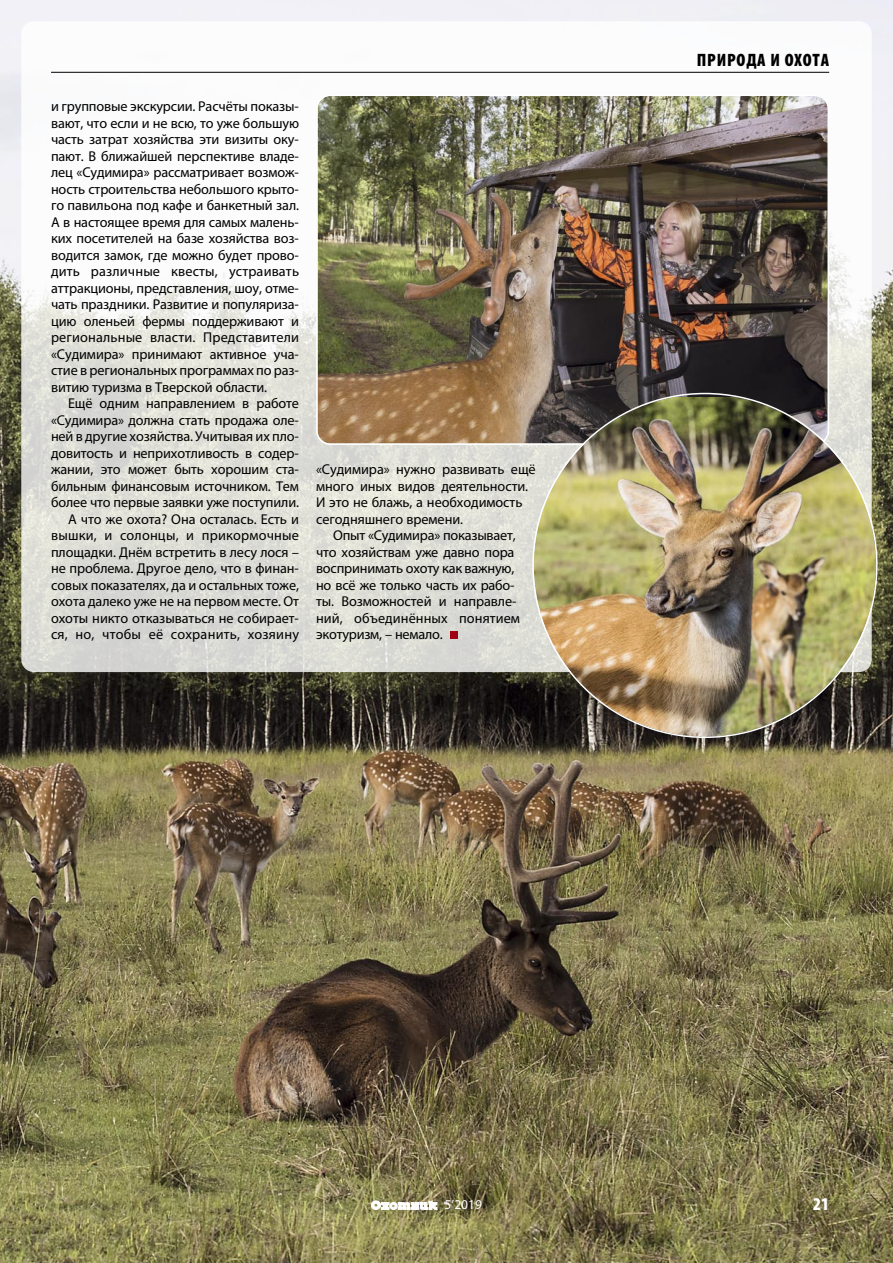
<style>
.page{position:relative;width:893px;height:1263px;background:#fff}
.page>*{position:absolute;margin:0;border:0;box-sizing:border-box;transform-origin:0 0}
.t1{font:900 condensed 18px "Myriad Pro";letter-spacing:.045em;color:#000}
.t2{font:900 condensed 18px "Myriad Pro";color:#fff}
.t3{font:14.25px/16.5px "Myriad Pro";letter-spacing:-.005em;color:#000}
.t4{font:13.5px "Myriad Pro";color:#fff}
</style>
<div class="page">
<img style="left:0;top:0;width:893px;height:1263px">
<div style="left:21px;top:21px;width:851px;height:651px;background:#fff;border-radius:13px;opacity:.8"></div>
<div style="left:450px;top:632px;width:8px;height:7px;background:#9f0011"></div>
<hr style="left:51px;top:72px;width:778px;height:1px;background:#000">
<svg style="left:371px;top:1201px;width:66px;height:9px"></svg>
<img style="left:316px;top:94px;width:513px;height:351px">
<img style="left:532px;top:393px;width:345px;height:345px">
<p class="t3" style="left:51px;top:98px;width:250px;text-align:justify">и групповые экскурсии. Расчёты показы&shy;вают, что если и не всю, то уже большую часть затрат хозяйства эти визиты оку&shy;пают. В ближайшей перспективе владе&shy;лец «Судимира» рассматривает возмож&shy;ность строительства небольшого крыто&shy;го павильона под кафе и банкетный зал.<br>А в настоящее время для самых малень&shy;ких посетителей на базе хозяйства воз&shy;водится замок, где можно будет прово&shy;дить различные квесты, устраивать аттракционы, представления, шоу, отме&shy;чать праздники. Развитие и популяриза&shy;цию оленьей фермы поддерживают и региональные власти. Представители «Судимира» принимают активное уча&shy;стие в региональных программах по раз&shy;витию туризма в Тверской области.</p>
<p class="t3" style="left:51px;top:395px;width:250px;text-align:right">Ещё одним направлением в работе «Судимира» должна стать продажа оле&shy;ней в другие хозяйства. Учитывая их пло&shy;довитость и неприхотливость в содер&shy;жании, это может быть хорошим ста&shy;бильным финансовым источником. Тем более что первые заявки уже поступили.<br>А что же охота? Она осталась. Есть и вышки, и солонцы, и прикормочные площадки. Днём встретить в лесу лося – не проблема. Другое дело, что в финан&shy;совых показателях, да и остальных тоже, охота далеко уже не на первом месте. От охоты никто отказываться не собирает&shy;ся, но, чтобы её сохранить, хозяину</p>
<p class="t3" style="left:316px;top:461px;width:221px">«Судимира» нужно развивать ещё много иных видов деятельности.<br>И это не блажь, а необходимость сегодняшнего времени.</p>
<p class="t3" style="left:316px;top:527px;width:205px;text-indent:17px">Опыт «Судимира» показывает, что хозяйствам уже давно пора воспринимать охоту как важную, но всё же только часть их рабо&shy;ты. Возможностей и направле&shy;ний, объединённых понятием экотуризм, – немало.</p>
<p class="t1" style="left:697px;top:49px;width:134px">ПРИРОДА И ОХОТА</p>
<p class="t4" style="left:445px;top:1197px;width:39px">5’2019</p>
<p class="t2" style="left:813px;top:1193px;width:17px">21</p>
</div>
